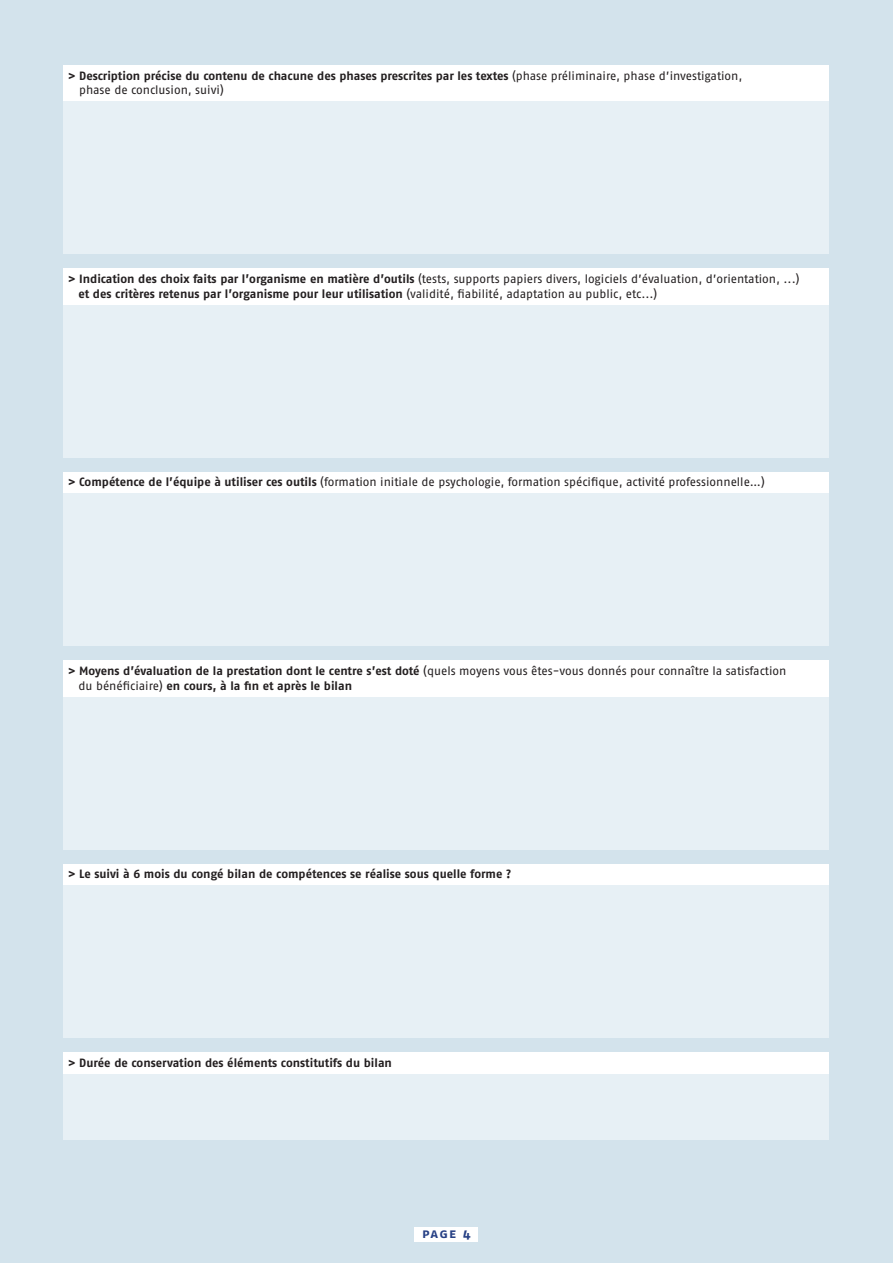
<style>
.page{position:relative;width:893px;height:1263px;background:#d3e3ec}
.page>*{position:absolute;margin:0;border:0;box-sizing:border-box;transform-origin:0 0}
.INTER{font:13.5px "Fago No Bold Caps";color:#264085}
.texte_courant{font:700 12px/14.5px "Fago No";color:#231f20}
.texte_courant-2{font:12px/14.5px "Fago No";color:#231f20}
.s1{font-weight:400}
.s2{font-weight:700}
</style>
<div class="page">
<div style="left:64px;top:65px;width:765px;height:37px;background:#fff"></div>
<div style="left:64px;top:269px;width:765px;height:36px;background:#fff"></div>
<div style="left:64px;top:472px;width:765px;height:22px;background:#fff"></div>
<div style="left:64px;top:494px;width:765px;height:152px;background:#e7f0f5"></div>
<div style="left:64px;top:660px;width:765px;height:37px;background:#fff"></div>
<div style="left:64px;top:697px;width:765px;height:152px;background:#e7f0f5"></div>
<div style="left:64px;top:864px;width:765px;height:21px;background:#fff"></div>
<div style="left:64px;top:885px;width:765px;height:153px;background:#e7f0f5"></div>
<div style="left:415px;top:1227px;width:63px;height:14px;background:#fff"></div>
<div style="left:64px;top:305px;width:765px;height:152px;background:#e7f0f5"></div>
<div style="left:64px;top:102px;width:765px;height:152px;background:#e7f0f5"></div>
<div style="left:64px;top:1052px;width:765px;height:22px;background:#fff"></div>
<div style="left:64px;top:1074px;width:765px;height:66px;background:#e7f0f5"></div>
<p class="texte_courant" style="left:79px;top:68px;width:665px;text-indent:-11px">&gt; Description précise du contenu de chacune des phases prescrites par les textes <span class="s1">(phase préliminaire, phase d’investigation, phase de conclusion, suivi)</span></p>
<p class="texte_courant-2" style="left:78px;top:272px;width:723px;text-indent:-10px"><span class="s2">&gt; Indication des choix faits par l’organisme en matière d’outils</span> (tests, supports papiers divers, logiciels d’évaluation, d’orientation, ...) <span class="s2">et des critères retenus par l’organisme pour leur utilisation</span> (validité, fiabilité, adaptation au public, etc...)</p>
<p class="texte_courant-2" style="left:68px;top:475px;width:698px"><span class="s2">&gt; Compétence de l’équipe à utiliser ces outils</span> (formation initiale de psychologie, formation spécifique, activité professionnelle…)</p>
<p class="texte_courant" style="left:78px;top:663px;width:709px;text-indent:-10px">&gt; Moyens d’évaluation de la prestation dont le centre s’est doté <span class="s1">(quels moyens vous êtes-vous donnés pour connaître la satisfaction du bénéficiaire)</span> en cours, à la fin et après le bilan</p>
<p class="texte_courant" style="left:68px;top:867px;width:445px">&gt; Le suivi à 6 mois du congé bilan de compétences se réalise sous quelle forme ?</p>
<p class="texte_courant" style="left:68px;top:1055px;width:325px">&gt; Durée de conservation des éléments constitutifs du bilan</p>
<p class="INTER" style="left:422px;top:1225px;width:50px">page 4</p>
</div>
